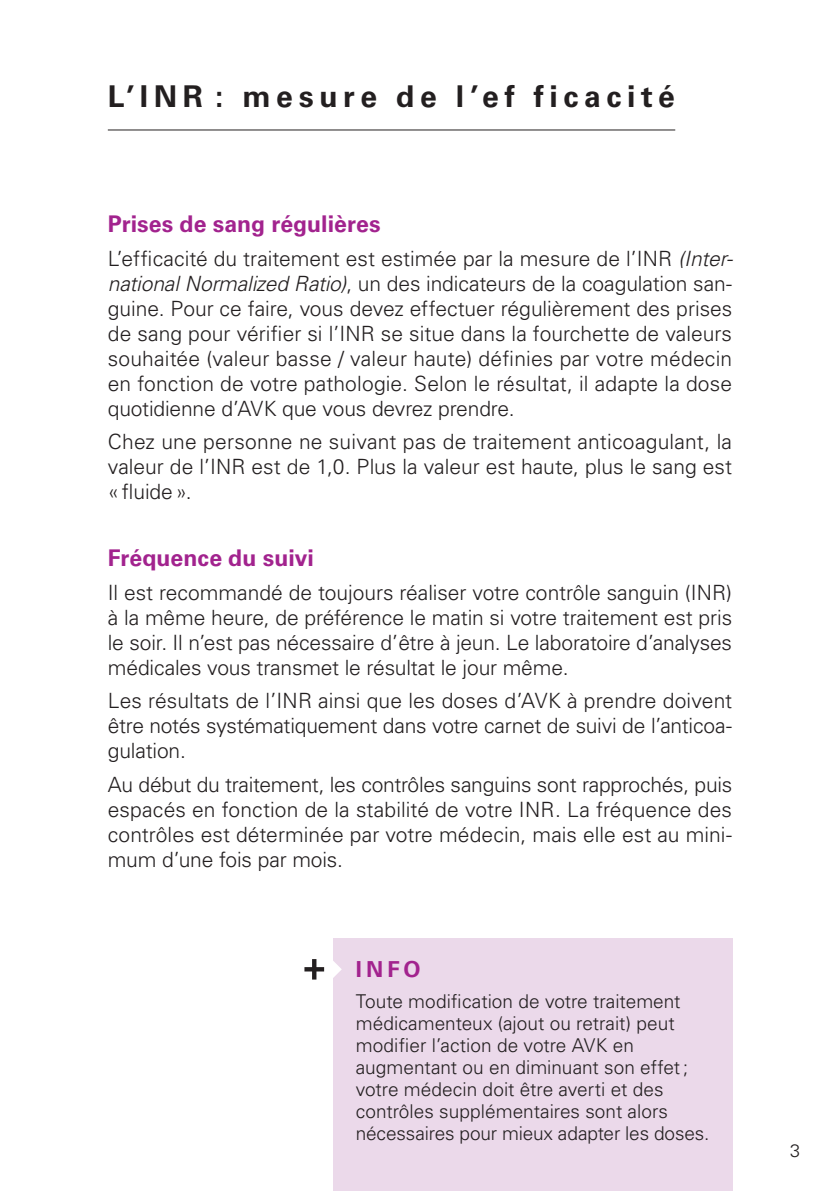
<style>
.page{position:relative;width:840px;height:1191px;background:#fff}
.page>*{position:absolute;margin:0;border:0;box-sizing:border-box;transform-origin:0 0}
.t1{font:700 30px "Univers LT Std";letter-spacing:.185em;color:#231f20}
.t2{font:700 23px "Univers LT Std";color:#a2238e}
.t3{font:700 22px "Univers LT Std";color:#a2238e}
.t4{font:300 21px/25px "Univers LT Std";letter-spacing:-.005em;color:#231f20;text-align:justify}
.t5{font:300 19px/22px "Univers LT Std";color:#231f20}
.t6{font:300 18px "Univers LT Std";color:#231f20}
.s1{font-style:italic}
</style>
<div class="page">
<hr style="left:108px;top:129px;width:567px;height:1px;background:#231f20">
<div style="left:333px;top:938px;width:398px;height:253px;background:#ebd9ea"></div>
<svg style="left:304px;top:959px;width:37px;height:20px"></svg>
<h1 class="t1" style="left:108px;top:79px;width:568px">L’INR : mesure de l’ef ficacité</h1>
<p class="t2" style="left:108px;top:211px;width:274px">Prises de sang régulières</p>
<p class="t4" style="left:108px;top:246px;width:626px">L’efficacité du traitement est estimée par la mesure de l’INR <span class="s1">(Inter&shy;national Normalized Ratio)</span>, un des indicateurs de la coagulation san&shy;guine. Pour ce faire, vous devez effectuer régulièrement des prises de sang pour vérifier si l’INR se situe dans la fourchette de valeurs souhaitée (valeur basse / valeur haute) définies par votre médecin en fonction de votre pathologie. Selon le résultat, il adapte la dose quotidienne d’AVK que vous devrez prendre.</p>
<p class="t4" style="left:108px;top:429px;width:625px">Chez une personne ne suivant pas de traitement anticoagulant, la valeur de l’INR est de 1,0. Plus la valeur est haute, plus le sang est «fluide».</p>
<p class="t2" style="left:108px;top:545px;width:207px">Fréquence du suivi</p>
<p class="t4" style="left:108px;top:580px;width:625px">Il est recommandé de toujours réaliser votre contrôle sanguin (INR) à la même heure, de préférence le matin si votre traitement est pris le soir. Il n’est pas nécessaire d’être à jeun. Le laboratoire d’analyses médicales vous transmet le résultat le jour même.</p>
<p class="t4" style="left:108px;top:688px;width:625px">Les résultats de l’INR ainsi que les doses d’AVK à prendre doivent être notés systématiquement dans votre carnet de suivi de l’anticoa&shy;gulation.</p>
<p class="t4" style="left:108px;top:772px;width:625px">Au début du traitement, les contrôles sanguins sont rapprochés, puis espacés en fonction de la stabilité de votre INR. La fréquence des contrôles est déterminée par votre médecin, mais elle est au mini&shy;mum d’une fois par mois.</p>
<p class="t3" style="left:355px;top:956px;width:66px">INFO</p>
<p class="t5" style="left:355px;top:990px;width:355px">Toute modification de votre traitement médicamenteux (ajout ou retrait) peut modifier l’action de votre AVK en augmentant ou en diminuant son effet; votre médecin doit être averti et des contrôles supplémentaires sont alors nécessaires pour mieux adapter les doses.</p>
<p class="t6" style="left:789px;top:1139px;width:12px">3</p>
</div>
